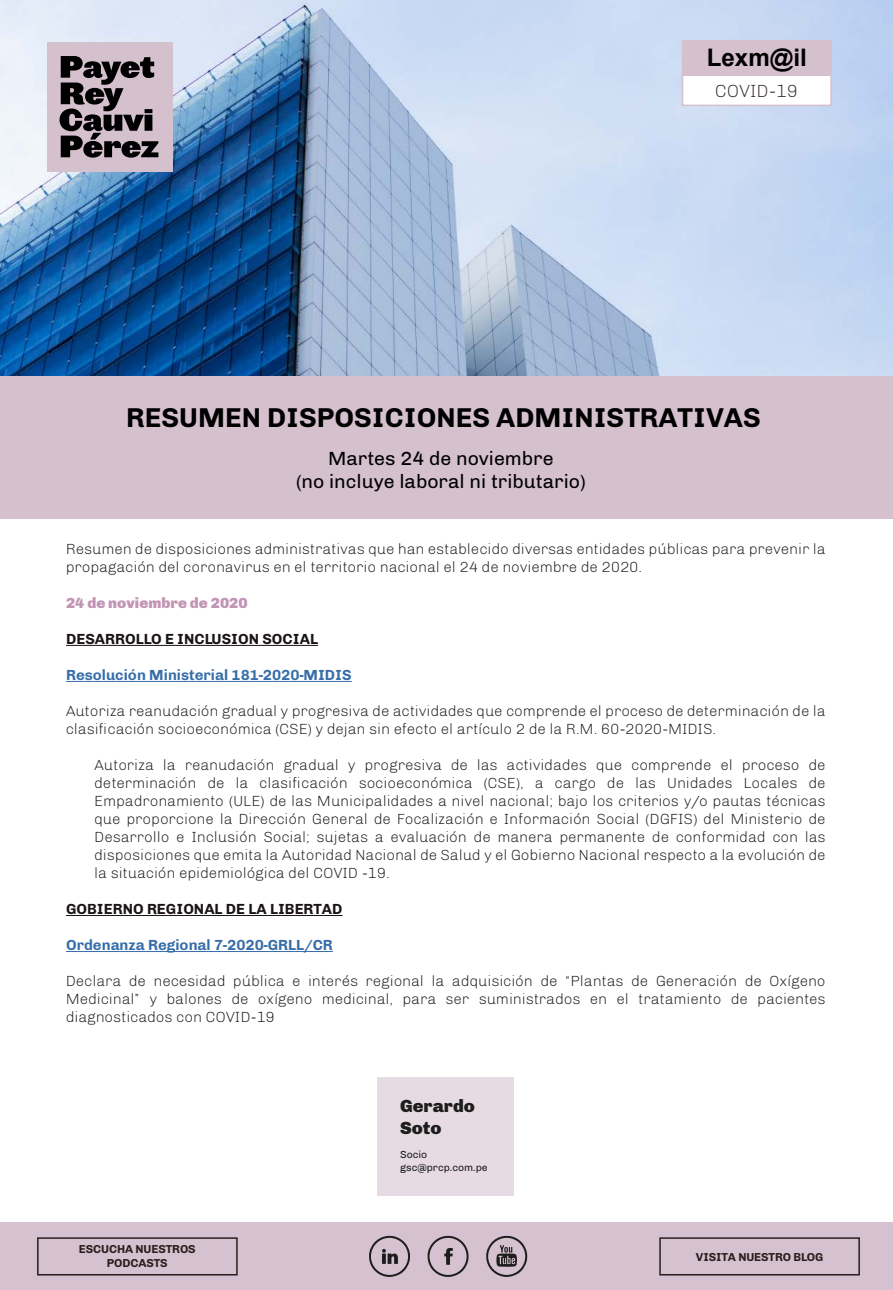
<style>
.page{position:relative;width:893px;height:1290px;background:#fff}
.page>*{position:absolute;margin:0;border:0;box-sizing:border-box;transform-origin:0 0}
.t1{font:700 27.9px "Chivo";color:#000}
.t2{font:700 24.15px "Arial";color:#000}
.t3{font:19.5px/23.4px "Chivo";color:#000;text-align:center}
.t4{font:900 18px/21.6px "Chivo";color:#1d1d1b}
.t5{font:300 18px "Chivo";color:#372d2d}
.t6{font:300 15px/18px "Chivo";color:#1a1414}
.t7{font:700 15px "Chivo";color:#386ea9}
.t8{font:700 15px "Chivo";color:#1a1414}
.t9{font:900 15px "Chivo";color:#c295b5}
.t10{font:700 11.85px/14.1px "Chivo";letter-spacing:-.01em;color:#2a1e1c;text-align:center}
.t11{font:10.5px/12.6px "Chivo";color:#1d1d1b}
</style>
<div class="page">
<img style="left:0;top:0;width:893px;height:376px">
<hr style="left:66px;top:645px;width:252px;height:1px;background:#1a1414">
<hr style="left:66px;top:681px;width:286px;height:1px;background:#386ea9">
<hr style="left:66px;top:915px;width:277px;height:1px;background:#1a1414">
<hr style="left:66px;top:951px;width:267px;height:1px;background:#386ea9">
<div style="left:0;top:376px;width:893px;height:142px;background:#d5c0ce"></div>
<div style="left:47px;top:42px;width:126px;height:129px;background:#d5c0ce"></div>
<svg style="left:60px;top:56px;width:98px;height:102px"></svg>
<div style="left:682px;top:40px;width:150px;height:66px;background:#fff;border:2px solid #d5c0ce"></div>
<div style="left:682px;top:41px;width:149px;height:35px;background:#d5c0ce"></div>
<div style="left:377px;top:1077px;width:137px;height:119px;background:#e6dbe3"></div>
<div style="left:0;top:1222px;width:893px;height:68px;background:#d5c1cf"></div>
<svg style="left:369px;top:1235px;width:41px;height:42px"></svg>
<svg style="left:427px;top:1235px;width:41px;height:42px"></svg>
<svg style="left:486px;top:1235px;width:41px;height:42px"></svg>
<div style="left:659px;top:1237px;width:201px;height:38px;border:2px solid #2a1e1c"></div>
<div style="left:37px;top:1237px;width:201px;height:38px;border:2px solid #2a1e1c"></div>
<h2 class="t2" style="left:707px;top:41px;width:102px">Lexm@il</h2>
<p class="t5" style="left:715px;top:80px;width:85px">COVID-19</p>
<h1 class="t1" style="left:126px;top:401px;width:636px">RESUMEN DISPOSICIONES ADMINISTRATIVAS</h1>
<h3 class="t3" style="left:296px;top:446px;width:291px">Martes 24 de noviembre<br>(no incluye laboral ni tributario)</h3>
<p class="t6" style="left:66px;top:540px;width:761px">Resumen de disposiciones administrativas que han establecido diversas entidades públicas para prevenir la propagación del coronavirus en el territorio nacional el 24 de noviembre de 2020.</p>
<p class="t9" style="left:66px;top:594px;width:183px">24 de noviembre de 2020</p>
<p class="t8" style="left:66px;top:630px;width:253px">DESARROLLO E INCLUSION SOCIAL</p>
<p class="t7" style="left:66px;top:666px;width:287px">Resolución Ministerial 181-2020-MIDIS</p>
<p class="t6" style="left:66px;top:702px;width:761px">Autoriza reanudación gradual y progresiva de actividades que comprende el proceso de determinación de la clasificación socioeconómica (CSE) y dejan sin efecto el artículo 2 de la R.M. 60-2020-MIDIS.</p>
<p class="t6" style="left:95px;top:756px;width:733px;text-align:justify">Autoriza la reanudación gradual y progresiva de las actividades que comprende el proceso de determinación de la clasificación socioeconómica (CSE), a cargo de las Unidades Locales de Empadronamiento (ULE) de las Municipalidades a nivel nacional; bajo los criterios y/o pautas técnicas que proporcione la Dirección General de Focalización e Información Social (DGFIS) del Ministerio de Desarrollo e Inclusión Social; sujetas a evaluación de manera permanente de conformidad con las disposiciones que emita la Autoridad Nacional de Salud y el Gobierno Nacional respecto a la evolución de la situación epidemiológica del COVID -19.</p>
<p class="t8" style="left:66px;top:900px;width:278px">GOBIERNO REGIONAL DE LA LIBERTAD</p>
<p class="t7" style="left:66px;top:936px;width:268px">Ordenanza Regional 7-2020-GRLL/CR</p>
<p class="t6" style="left:66px;top:972px;width:761px;text-align:justify">Declara de necesidad pública e interés regional la adquisición de “Plantas de Generación de Oxígeno Medicinal” y balones de oxígeno medicinal, para ser suministrados en el tratamiento de pacientes diagnosticados con COVID-19</p>
<p class="t10" style="left:79px;top:1241px;width:118px">ESCUCHA NUESTROS<br>PODCASTS</p>
<p class="t4" style="left:400px;top:1095px;width:76px">Gerardo<br>Soto</p>
<p class="t11" style="left:400px;top:1148px;width:89px">Socio gsc@prcp.com.pe</p>
<p class="t10" style="left:696px;top:1250px;width:129px">VISITA NUESTRO BLOG</p>
</div>
